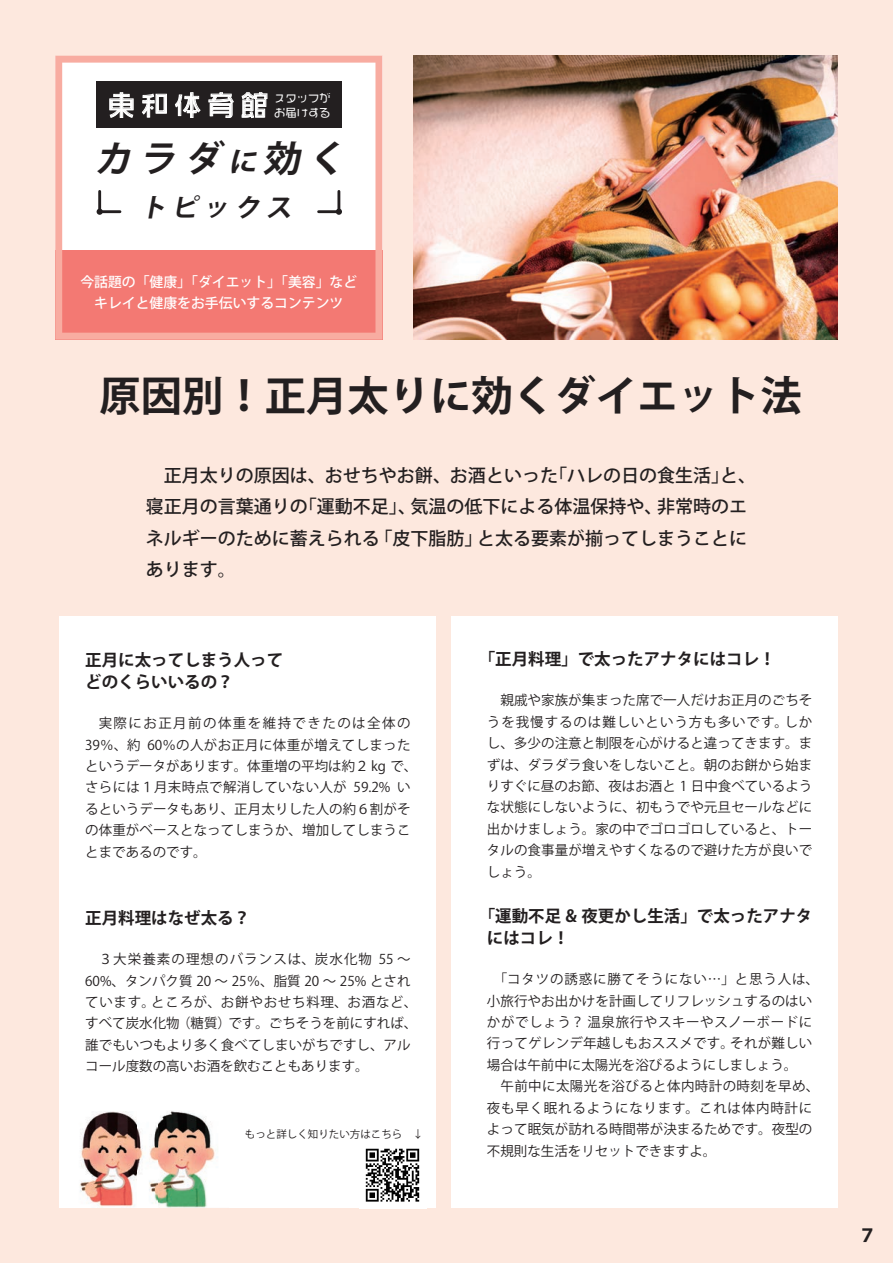
<style>
.page{position:relative;width:893px;height:1263px;background:#fde8de}
.page>*{position:absolute;margin:0;border:0;box-sizing:border-box;transform-origin:0 0}
.t1{font:700 41.25px "Koz Go Pr 6 N";color:#231f20}
.t2{font:italic 700 36.3px "Koz Go Pr 6 N";color:#231f20}
.t3{font:27.6px "VDL Mega G Regular";letter-spacing:.21em;color:#fff}
.t4{font:italic 700 25.65px "Koz Go Pr 6 N";color:#231f20}
.t5{font:500 18px/31.5px "Koz Go Pr 6 N";color:#231f20}
.t6{font:700 18px "Koz Go Pr 6 N";color:#231f20}
.t7{font:700 16.5px/21.5px "Koz Go Pr 6 N";color:#231f20}
.t8{font:500 13.8px/20.7px "Koz Go Pro";color:#fff;text-align:center}
.t9{font:13.5px/21.5px "Koz Go Pr 6 N";letter-spacing:.005em;color:#231f20}
.t10{font:11.25px/15px "VDL Mega G Regular";color:#fff}
.t11{font:10.5px "Koz Go Pr 6 N";color:#231f20}
.s1{font-size:28.2px}
</style>
<div class="page">
<div style="left:451px;top:616px;width:387px;height:592px;background:#fff"></div>
<div style="left:60px;top:616px;width:376px;height:592px;background:#fff"></div>
<img style="left:359px;top:1148px;width:67px;height:61px">
<img style="left:157px;top:1111px;width:61px;height:97px">
<img style="left:80px;top:1112px;width:77px;height:95px">
<svg style="left:55px;top:56px;width:327px;height:284px;background:#facac7"></svg>
<svg style="left:97px;top:189px;width:26px;height:26px"></svg>
<svg style="left:316px;top:189px;width:26px;height:26px"></svg>
<div style="left:97px;top:81px;width:245px;height:47px;background:#231f20"></div>
<svg style="left:109px;top:92px;width:25px;height:26px"></svg>
<svg style="left:142px;top:93px;width:25px;height:25px"></svg>
<svg style="left:175px;top:92px;width:26px;height:26px"></svg>
<svg style="left:208px;top:92px;width:26px;height:26px"></svg>
<svg style="left:241px;top:92px;width:27px;height:26px"></svg>
<img style="left:414px;top:56px;width:424px;height:284px">
<h3 class="t3" style="left:108px;top:86px;width:162px">東和体育館</h3>
<p class="t10" style="left:274px;top:89px;width:58px">スタッフがお届けする</p>
<h2 class="t2" style="left:94px;top:138px;width:263px">カラダ<span class="s1">に</span>効く</h2>
<h3 class="t4" style="left:140px;top:193px;width:161px">トピックス</h3>
<p class="t8" style="left:80px;top:273px;width:278px">今話題の「健康」「ダイエット」「美容」などキレイと健康をお手伝いするコンテンツ</p>
<h1 class="t1" style="left:100px;top:373px;width:704px">原因別！正月太りに効くダイエット法</h1>
<h3 class="t5" style="left:146px;top:460px;width:611px">　正月太りの原因は、おせちやお餅、お酒といった「ハレの日の食生活」と、寝正月の言葉通りの「運動不足」、気温の低下による体温保持や、非常時のエネルギーのために蓄えられる「皮下脂肪」と太る要素が揃ってしまうことにあります。</h3>
<p class="t7" style="left:85px;top:650px;width:199px">正月に太ってしまう人ってどのくらいいるの？</p>
<p class="t9" style="left:85px;top:713px;width:334px">　実際にお正月前の体重を維持できたのは全体の<br>39％、約 60％の人がお正月に体重が増えてしまったというデータがあります。体重増の平均は約２ kg で、さらには１月末時点で解消していない人が 59.2% いるというデータもあり、正月太りした人の約６割がその体重がベースとなってしまうか、増加してしまうことまであるのです。</p>
<p class="t7" style="left:85px;top:907px;width:166px">正月料理はなぜ太る？</p>
<p class="t9" style="left:85px;top:949px;width:334px;text-indent:13px">３大栄養素の理想のバランスは、炭水化物 55 ～<br>60%、タンパク質 20 ～ 25％、脂質 20 ～ 25% とされています。ところが、お餅やおせち料理、お酒など、すべて炭水化物（糖質）です。ごちそうを前にすれば、誰でもいつもより多く食べてしまいがちですし、アルコール度数の高いお酒を飲むこともあります。</p>
<p class="t11" style="left:245px;top:1128px;width:180px">もっと詳しく知りたい方はこちら　↓</p>
<p class="t7" style="left:479px;top:648px;width:298px">「正月料理」で太ったアナタにはコレ！</p>
<p class="t9" style="left:487px;top:690px;width:327px;text-align:justify">　親戚や家族が集まった席で一人だけお正月のごちそうを我慢するのは難しいという方も多いです。しかし、多少の注意と制限を心がけると違ってきます。まずは、ダラダラ食いをしないこと。朝のお餅から始まりすぐに昼のお節、夜はお酒と 1 日中食べているような状態にしないように、初もうでや元旦セールなどに出かけましょう。家の中でゴロゴロしていると、トータルの食事量が増えやすくなるので避けた方が良いでしょう。</p>
<p class="t7" style="left:487px;top:906px;width:327px;text-indent:-8px">「運動不足 &amp; 夜更かし生活」で太ったアナタにはコレ！</p>
<p class="t9" style="left:487px;top:969px;width:334px">　「コタツの誘惑に勝てそうにない…」と思う人は、小旅行やお出かけを計画してリフレッシュするのはいかがでしょう？ 温泉旅行やスキーやスノーボードに行ってゲレンデ年越しもおススメです。それが難しい場合は午前中に太陽光を浴びるようにしましょう。<br>　午前中に太陽光を浴びると体内時計の時刻を早め、夜も早く眠れるようになります。これは体内時計によって眠気が訪れる時間帯が決まるためです。夜型の不規則な生活をリセットできますよ。</p>
<h3 class="t6" style="left:858px;top:1225px;width:19px">７</h3>
</div>
